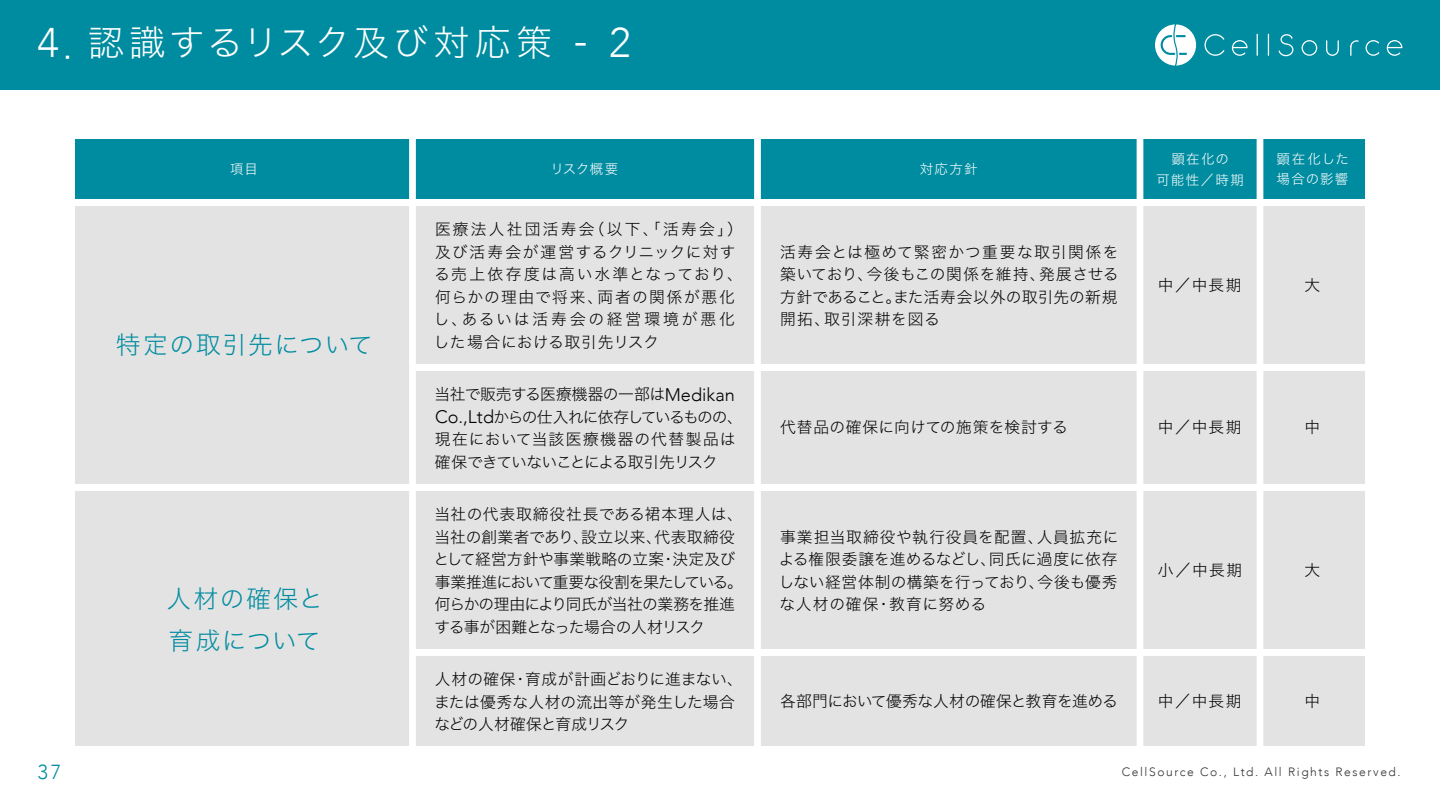
<style>
.page{position:relative;width:1440px;height:810px;background:#fff}
.page>*{position:absolute;margin:0;border:0;box-sizing:border-box;transform-origin:0 0}
.t1{font:36px "Hiragino Sans W2";letter-spacing:.105em;color:#fff}
.t2{font:24.75px/42px "Hiragino Sans W2";letter-spacing:.06em;color:#008ca0}
.t3{font:300 20.33px "Avenir";color:#008ca0}
.t4{font:15.75px/22.5px "Hiragino Sans W2";letter-spacing:.015em;color:#000;text-align:justify}
.t5{font:15.75px/22.5px "Hiragino Sans W2";letter-spacing:-.015em;color:#000}
.t6{font:15.75px/22.5px "Hiragino Sans W2";letter-spacing:.105em;color:#000}
.t7{font:15.75px/22.5px "Hiragino Sans W2";letter-spacing:-.03em;color:#000}
.t8{font:15.75px "Hiragino Sans W2";letter-spacing:-.02em;color:#000}
.t9{font:13.5px/20.2px "Hiragino Sans W2";letter-spacing:.1em;color:#fff;text-align:center}
.t10{font:300 12.08px "Avenir";letter-spacing:.13em;color:#333}
.s1{font-family:"Avenir";font-weight:300;font-size:41.4px}
.s2{font-family:"Avenir";font-weight:300;font-size:18.08px}
</style>
<div class="page">
<div style="left:0;top:0;width:1440px;height:90px;background:#008ca0"></div>
<svg style="left:1205px;top:34px;width:19px;height:22px"></svg>
<svg style="left:1257px;top:34px;width:1px;height:22px"></svg>
<svg style="left:1268px;top:34px;width:1px;height:22px"></svg>
<svg style="left:1302px;top:40px;width:15px;height:16px"></svg>
<svg style="left:1279px;top:34px;width:14px;height:22px"></svg>
<svg style="left:1366px;top:40px;width:13px;height:16px"></svg>
<svg style="left:1232px;top:40px;width:16px;height:16px"></svg>
<svg style="left:1387px;top:40px;width:16px;height:16px"></svg>
<svg style="left:1326px;top:40px;width:13px;height:16px"></svg>
<svg style="left:1350px;top:40px;width:9px;height:16px"></svg>
<svg style="left:1155px;top:24px;width:41px;height:42px"></svg>
<div style="left:75px;top:206px;width:1290px;height:158px;background:#e3e3e3"></div>
<div style="left:75px;top:139px;width:1290px;height:60px;background:#008ca0"></div>
<div style="left:412px;top:371px;width:953px;height:113px;background:#e3e3e3"></div>
<div style="left:75px;top:656px;width:1290px;height:90px;background:#e3e3e3"></div>
<div style="left:75px;top:491px;width:1290px;height:158px;background:#e3e3e3"></div>
<div style="left:75px;top:491px;width:337px;height:255px;background:#e3e3e3"></div>
<div style="left:75px;top:206px;width:337px;height:278px;background:#e3e3e3"></div>
<div style="left:409px;top:139px;width:7px;height:607px;background:#fff"></div>
<div style="left:754px;top:139px;width:7px;height:607px;background:#fff"></div>
<div style="left:1137px;top:139px;width:6px;height:607px;background:#fff"></div>
<div style="left:1257px;top:139px;width:6px;height:607px;background:#fff"></div>
<h1 class="t1" style="left:38px;top:11px;width:595px"><span class="s1">4</span>．認識するリスク及び対応策 <span class="s1">- 2</span></h1>
<p class="t9" style="left:230px;top:158px;width:29px">項目</p>
<p class="t9" style="left:550px;top:158px;width:69px">リスク概要</p>
<p class="t9" style="left:920px;top:158px;width:60px">対応方針</p>
<h2 class="t2" style="left:116px;top:322px;width:259px">特定の取引先について</h2>
<h2 class="t2" style="left:166px;top:576px;width:158px">人材の確保と育成について</h2>
<p class="t6" style="left:434px;top:217px;width:311px">医療法人社団活寿会（以下、「活寿会」）及び活寿会が運営するクリニックに対する売上依存度は高い水準となっており、何らかの理由で将来、両者の関係が悪化し、あるいは活寿会の経営環境が悪化した場合における取引先リスク</p>
<p class="t7" style="left:434px;top:382px;width:310px">当社で販売する医療機器の一部は<span class="s2">Medikan<br>Co.,Ltd</span>からの仕入れに依存しているものの、現在において当該医療機器の代替製品は確保できていないことによる取引先リスク</p>
<p class="t5" style="left:433px;top:502px;width:311px">当社の代表取締役社長である裙本理人は、当社の創業者であり、設立以来、代表取締役として経営方針や事業戦略の立案・決定及び事業推進において重要な役割を果たしている。何らかの理由により同氏が当社の業務を推進する事が困難となった場合の人材リスク</p>
<p class="t4" style="left:434px;top:667px;width:310px;text-align:left">人材の確保・育成が計画どおりに進まない、または優秀な人材の流出等が発生した場合などの人材確保と育成リスク</p>
<p class="t4" style="left:780px;top:239px;width:340px">活寿会とは極めて緊密かつ重要な取引関係を築いており、今後もこの関係を維持、発展させる方針であること。また活寿会以外の取引先の新規開拓、取引深耕を図る</p>
<p class="t4" style="left:780px;top:415px;width:290px">代替品の確保に向けての施策を検討する</p>
<p class="t4" style="left:779px;top:524px;width:341px">事業担当取締役や執行役員を配置、人員拡充による権限委譲を進めるなどし、同氏に過度に依存しない経営体制の構築を行っており、今後も優秀な人材の確保・教育に努める</p>
<p class="t8" style="left:780px;top:687px;width:339px">各部門において優秀な人材の確保と教育を進める</p>
<p class="t9" style="left:1156px;top:148px;width:89px">顕在化の<br>可能性／時期</p>
<p class="t9" style="left:1277px;top:148px;width:74px;text-align:left">顕在化した場合の影響</p>
<p class="t4" style="left:1158px;top:273px;width:85px">中／中長期</p>
<p class="t4" style="left:1305px;top:273px;width:17px">大</p>
<p class="t4" style="left:1158px;top:415px;width:85px">中／中長期</p>
<p class="t4" style="left:1305px;top:415px;width:17px">中</p>
<p class="t4" style="left:1158px;top:558px;width:86px">小／中長期</p>
<p class="t4" style="left:1305px;top:558px;width:17px">大</p>
<p class="t4" style="left:1158px;top:689px;width:85px">中／中長期</p>
<p class="t4" style="left:1305px;top:689px;width:17px">中</p>
<p class="t3" style="left:37px;top:760px;width:25px">37</p>
<p class="t10" style="left:1122px;top:765px;width:280px">CellSource Co., Ltd. All Rights Reserved.</p>
</div>
